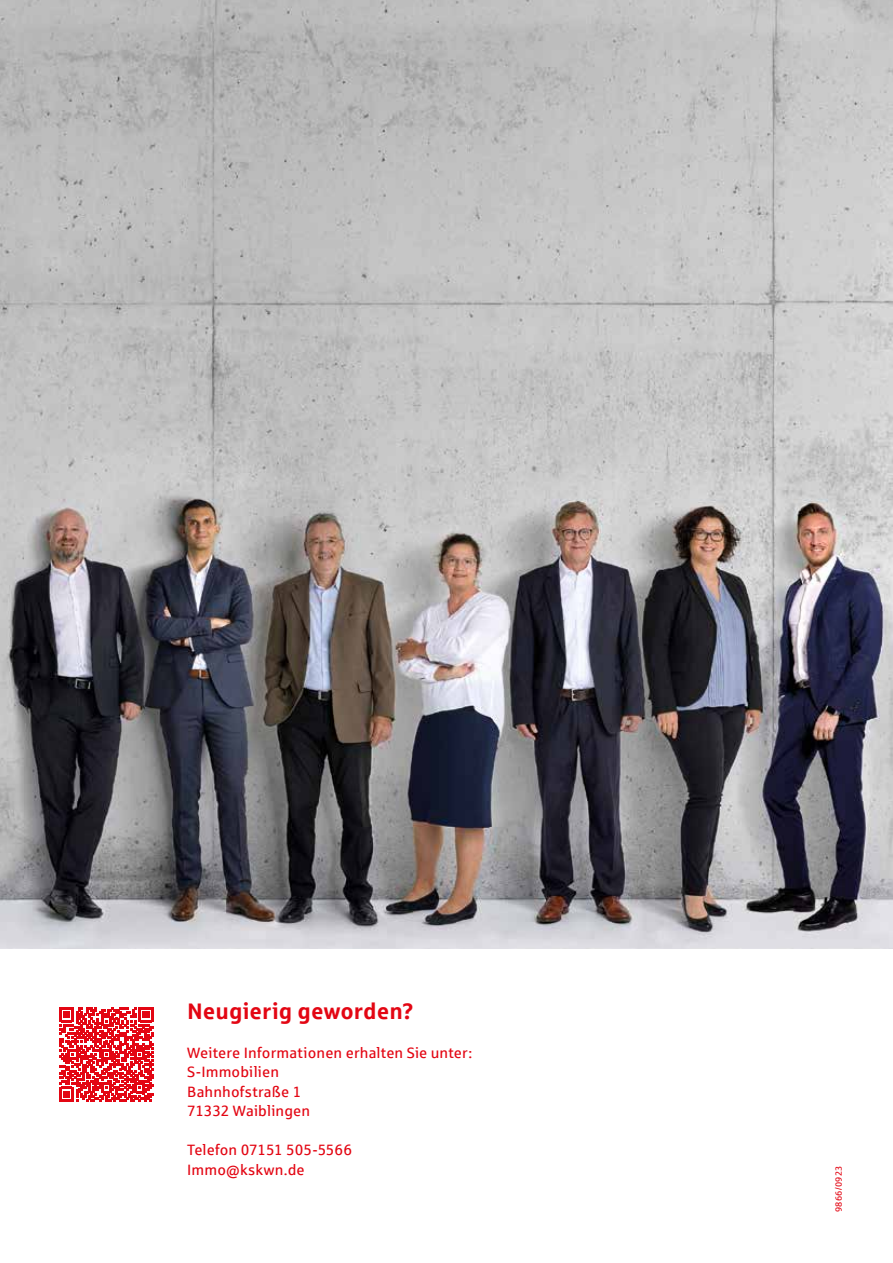
<style>
.page{position:relative;width:893px;height:1263px;background:#fff}
.page>*{position:absolute;margin:0;border:0;box-sizing:border-box;transform-origin:0 0}
.t1{font:700 22.5px "Sparkasse Rg";color:#e30613}
.t2{font:15px/19.5px "Sparkasse Rg";letter-spacing:.01em;color:#e30613}
.t3{font:9px "Sparkasse Rg";letter-spacing:.03em;color:#e30613}
</style>
<div class="page">
<img style="left:0;top:0;width:893px;height:948px">
<svg style="left:59px;top:1007px;width:94px;height:94px"></svg>
<h1 class="t1" style="left:187px;top:996px;width:228px">Neugierig geworden?</h1>
<p class="t2" style="left:187px;top:1042px;width:287px">Weitere Informationen erhalten Sie unter:<br>S-Immobilien<br>Bahnhofstraße 1<br>71332 Waiblingen</p>
<p class="t2" style="left:187px;top:1140px;width:166px">Telefon 07151 505-5566<br>Immo@kskwn.de</p>
<p class="t3" style="left:833px;top:1212px;width:48px;rotate:-90deg">9866/0923</p>
</div>
